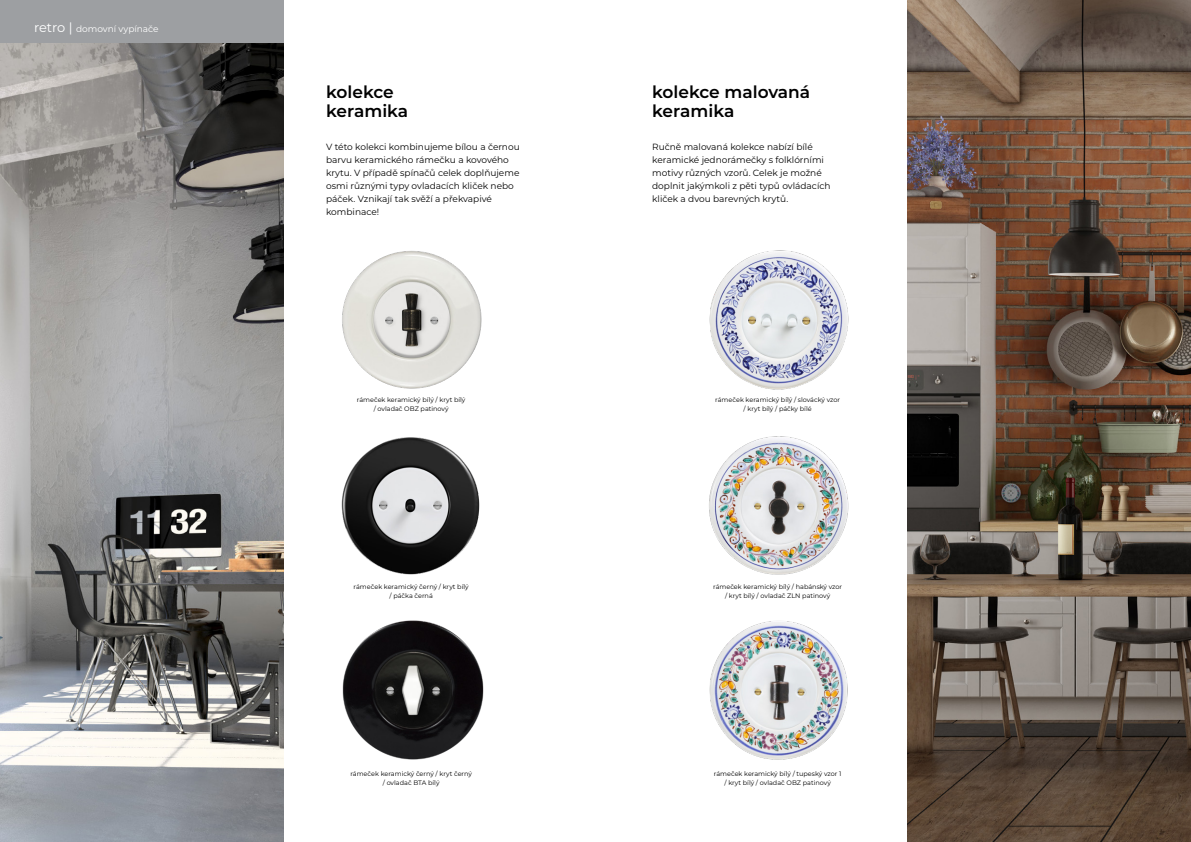
<style>
.page{position:relative;width:1191px;height:842px;background:#fff}
.page>*{position:absolute;margin:0;border:0;box-sizing:border-box;transform-origin:0 0}
.t1{font:600 17px/19px "Montserrat";color:#000}
.t2{font:9px/13px "Montserrat";color:#000}
.t3{font:9px "Montserrat";color:#fff}
.t4{font:6.5px/9px "Montserrat";color:#000;text-align:center}
.s1{font-size:13px}
</style>
<div class="page">
<img style="left:342px;top:251px;width:140px;height:138px">
<img style="left:341px;top:437px;width:139px;height:138px">
<img style="left:342px;top:620px;width:142px;height:140px">
<img style="left:709px;top:621px;width:139px;height:139px">
<img style="left:907px;top:0;width:284px;height:842px">
<img style="left:709px;top:436px;width:140px;height:139px">
<img style="left:709px;top:250px;width:140px;height:140px">
<img style="left:0;top:43px;width:283px;height:799px">
<div style="left:0;top:0;width:283px;height:43px;background:#9d9fa2"></div>
<p class="t3" style="left:34px;top:23px;width:126px"><span class="s1">retro |</span> domovní vypínače</p>
<h1 class="t1" style="left:326px;top:82px;width:84px">kolekce keramika</h1>
<h1 class="t1" style="left:652px;top:82px;width:159px">kolekce malovaná keramika</h1>
<p class="t2" style="left:326px;top:140px;width:195px">V této kolekci kombinujeme bílou a černou barvu keramického rámečku a kovového krytu. V případě spínačů celek doplňujeme osmi různými typy ovladacích kliček nebo páček. Vznikají tak svěží a překvapivé kombinace!</p>
<p class="t2" style="left:652px;top:140px;width:180px">Ručně malovaná kolekce nabízí bílé keramické jednorámečky s folklórními motivy různých vzorů. Celek je možné doplnit jakýmkoli z pěti typů ovládacích kliček a dvou barevných krytů.</p>
<p class="t4" style="left:357px;top:395px;width:110px">rámeček keramický bílý / kryt bílý / ovladač OBZ patinový</p>
<p class="t4" style="left:715px;top:395px;width:126px">rámeček keramický bílý / slovácký vzor / kryt bílý / páčky bílé</p>
<p class="t4" style="left:353px;top:582px;width:117px">rámeček keramický černý / kryt bílý / páčka černá</p>
<p class="t4" style="left:713px;top:582px;width:131px">rámeček keramický bílý / habánský vzor / kryt bílý / ovladač ZLN patinový</p>
<p class="t4" style="left:350px;top:769px;width:123px">rámeček keramický černý / kryt černý / ovladač BTA bílý</p>
<p class="t4" style="left:714px;top:769px;width:129px">rámeček keramický bílý / tupeský vzor 1 / kryt bílý / ovladač OBZ patinový</p>
</div>
